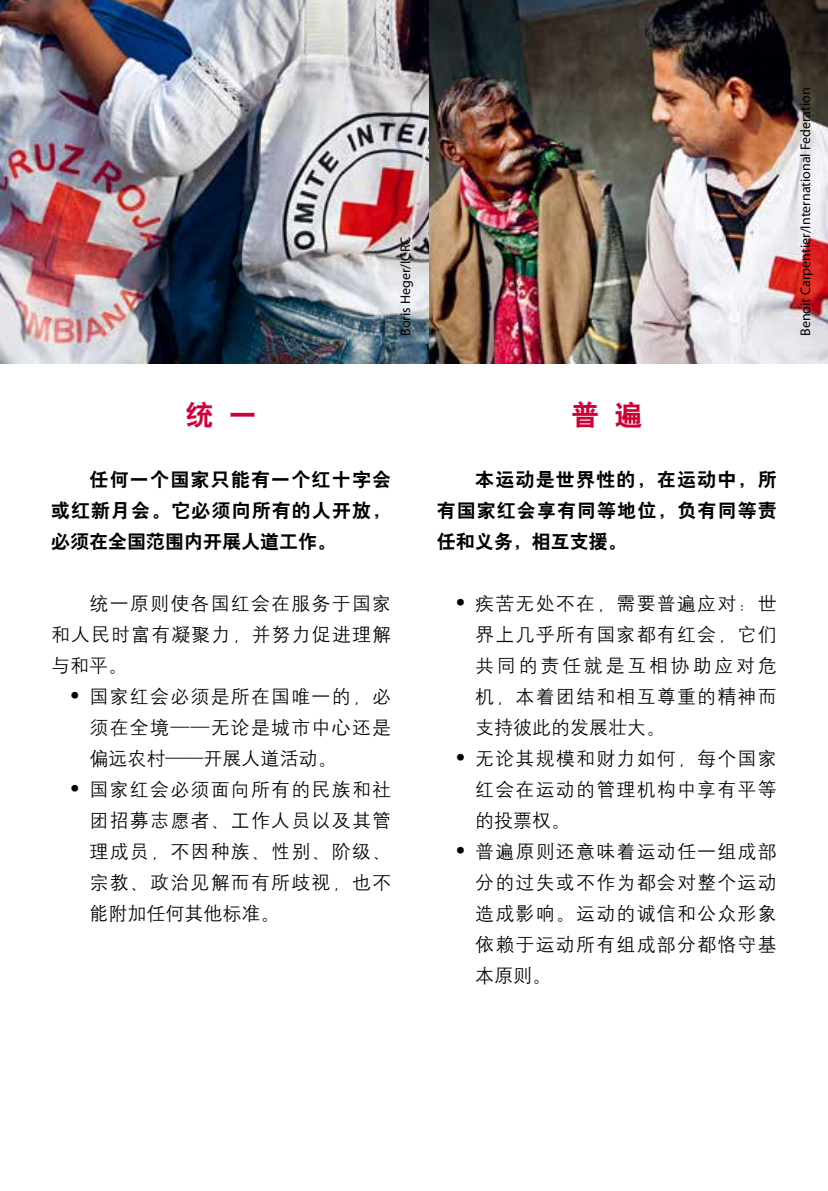
<style>
.page{position:relative;width:828px;height:1191px;background:#fff}
.page>*{position:absolute;margin:0;border:0;box-sizing:border-box;transform-origin:0 0}
.t1{font:28px "H Yb 2 gj";color:#cf0038}
.t2{font:19px/31px "H Yg 2 gj";letter-spacing:.06em;color:#000;text-align:justify}
.t3{font:19px/31px "H Yb 2 gj";letter-spacing:.055em;color:#000;text-align:justify}
.t4{font:14px "Myriad Pro";color:#000}
.s1{font-family:"Helvetica Neue LT Pro";font-weight:300}
</style>
<div class="page">
<img style="left:0;top:0;width:828px;height:363px">
<p class="t4" style="left:398px;top:336px;width:101px;rotate:-90deg">Boris Heger/ICRC</p>
<p class="t4" style="left:798px;top:336px;width:250px;rotate:-90deg">Benoit Carpentier/International Federation</p>
<h1 class="t1" style="left:185px;top:401px;width:73px">统 一</h1>
<p class="t3" style="left:51px;top:464px;width:342px;text-indent:39px">任何一个国家只能有一个红十字会或红新月会。它必须向所有的人开放，必须在全国范围内开展人道工作。</p>
<p class="t2" style="left:51px;top:588px;width:342px;text-indent:39px">统一原则使各国红会在服务于国家和人民时富有凝聚力，并努力促进理解与和平。</p>
<p class="t2" style="left:90px;top:681px;width:303px;text-indent:-19px"><span class="s1">•</span> 国家红会必须是所在国唯一的，必须在全境——无论是城市中心还是偏远农村——开展人道活动。</p>
<p class="t2" style="left:90px;top:774px;width:303px;text-indent:-19px"><span class="s1">•</span> 国家红会必须面向所有的民族和社团招募志愿者、工作人员以及其管理成员，不因种族、性别、阶级、宗教、政治见解而有所歧视，也不能附加任何其他标准。</p>
<h1 class="t1" style="left:571px;top:401px;width:73px">普 遍</h1>
<p class="t3" style="left:437px;top:464px;width:342px;text-indent:39px">本运动是世界性的，在运动中，所有国家红会享有同等地位，负有同等责任和义务，相互支援。</p>
<p class="t2" style="left:475px;top:588px;width:303px;text-indent:-19px"><span class="s1">•</span> 疾苦无处不在，需要普遍应对：世界上几乎所有国家都有红会，它们共同的责任就是互相协助应对危机，本着团结和相互尊重的精神而支持彼此的发展壮大。</p>
<p class="t2" style="left:475px;top:743px;width:303px;text-indent:-19px"><span class="s1">•</span> 无论其规模和财力如何，每个国家红会在运动的管理机构中享有平等的投票权。</p>
<p class="t2" style="left:475px;top:836px;width:303px;text-indent:-19px"><span class="s1">•</span> 普遍原则还意味着运动任一组成部分的过失或不作为都会对整个运动造成影响。运动的诚信和公众形象依赖于运动所有组成部分都恪守基本原则。</p>
</div>
